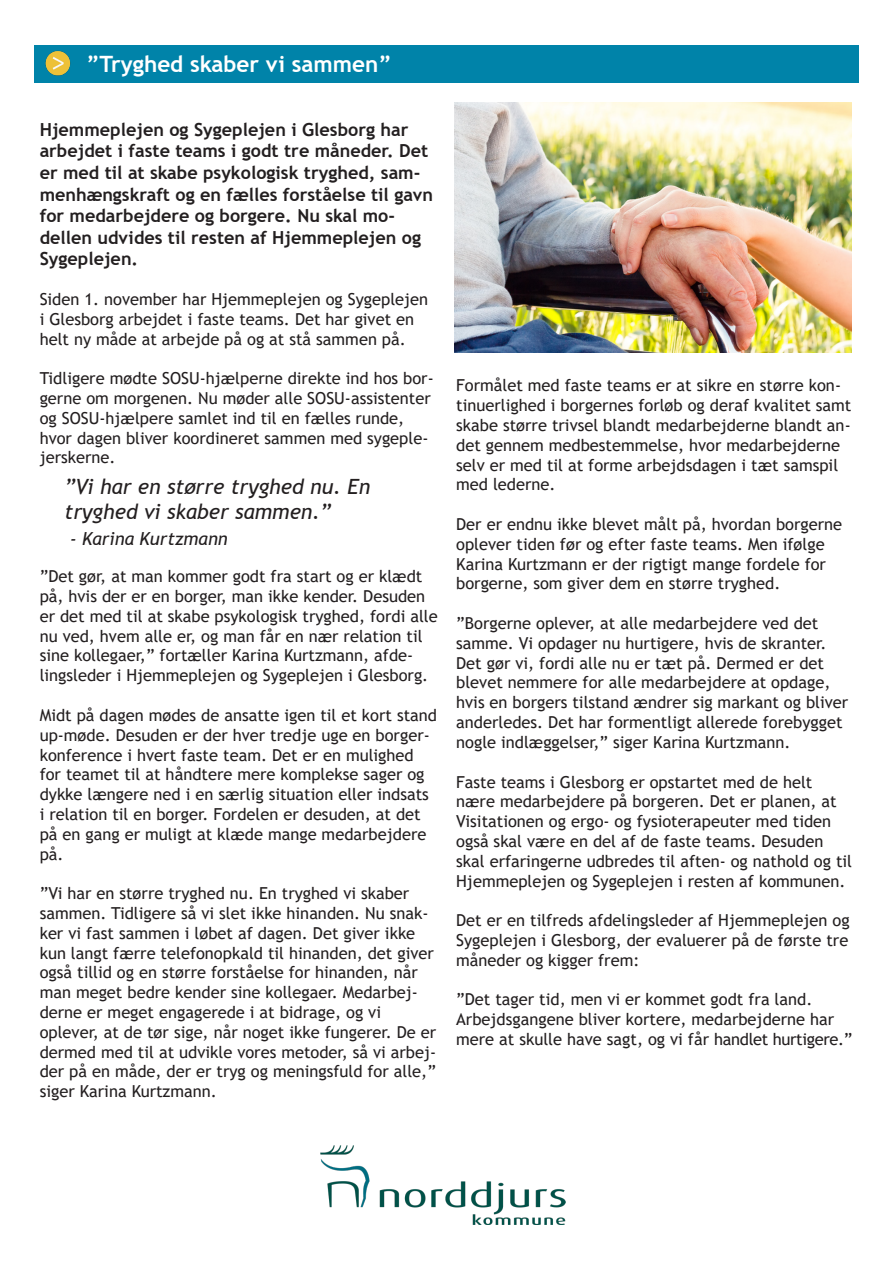
<style>
.page{position:relative;width:893px;height:1263px;background:#fff}
.page>*{position:absolute;margin:0;border:0;box-sizing:border-box;transform-origin:0 0}
.t1{font:700 22.5px "Trebuchet MS";color:#fff}
.t2{font:italic 21px/25.2px "Trebuchet MS";color:#231f20}
.t3{font:700 18px/21.6px "Trebuchet MS";color:#231f20}
.t4{font:italic 18px "Trebuchet MS";color:#231f20}
.t5{font:16.5px/19.8px "Trebuchet MS";color:#231f20}
</style>
<div class="page">
<div style="left:34px;top:45px;width:824px;height:38px;background:#0083a9"></div>
<img style="left:320px;top:1145px;width:246px;height:80px">
<img style="left:45px;top:50px;width:26px;height:26px">
<img style="left:455px;top:102px;width:397px;height:251px">
<h1 class="t1" style="left:86px;top:49px;width:307px">”Tryghed skaber vi sammen”</h1>
<p class="t3" style="left:40px;top:119px;width:395px">Hjemmeplejen og Sygeplejen i Glesborg har arbejdet i faste teams i godt tre måneder. Det er med til at skabe psykologisk tryghed, sam&shy;menhængskraft og en fælles forståelse til gavn for medarbejdere og borgere. Nu skal mo&shy;dellen udvides til resten af Hjemmeplejen og Sygeplejen.</p>
<p class="t5" style="left:40px;top:289px;width:390px">Siden 1. november har Hjemmeplejen og Sygeplejen i Glesborg arbejdet i faste teams. Det har givet en helt ny måde at arbejde på og at stå sammen på.</p>
<p class="t5" style="left:40px;top:368px;width:396px">Tidligere mødte SOSU-hjælperne direkte ind hos bor&shy;gerne om morgenen. Nu møder alle SOSU-assistenter og SOSU-hjælpere samlet ind til en fælles runde, hvor dagen bliver koordineret sammen med sygeple&shy;jerskerne.</p>
<p class="t2" style="left:65px;top:474px;width:307px">”Vi har en større tryghed nu. En tryghed vi skaber sammen.”</p>
<p class="t4" style="left:70px;top:527px;width:159px">- Karina Kurtzmann</p>
<p class="t5" style="left:40px;top:566px;width:400px">”Det gør, at man kommer godt fra start og er klædt på, hvis der er en borger, man ikke kender. Desuden er det med til at skabe psykologisk tryghed, fordi alle nu ved, hvem alle er, og man får en nær relation til sine kollegaer,” fortæller Karina Kurtzmann, afde&shy;lingsleder i Hjemmeplejen og Sygeplejen i Glesborg.</p>
<p class="t5" style="left:40px;top:705px;width:399px">Midt på dagen mødes de ansatte igen til et kort stand up-møde. Desuden er der hver tredje uge en borger&shy;konference i hvert faste team. Det er en mulighed for teamet til at håndtere mere komplekse sager og dykke længere ned i en særlig situation eller indsats i relation til en borger. Fordelen er desuden, at det på en gang er muligt at klæde mange medarbejdere på.</p>
<p class="t5" style="left:40px;top:883px;width:398px">”Vi har en større tryghed nu. En tryghed vi skaber sammen. Tidligere så vi slet ikke hinanden. Nu snak&shy;ker vi fast sammen i løbet af dagen. Det giver ikke kun langt færre telefonopkald til hinanden, det giver også tillid og en større forståelse for hinanden, når man meget bedre kender sine kollegaer. Medarbej&shy;derne er meget engagerede i at bidrage, og vi oplever, at de tør sige, når noget ikke fungerer. De er dermed med til at udvikle vores metoder, så vi arbej&shy;der på en måde, der er tryg og meningsfuld for alle,” siger Karina Kurtzmann.</p>
<p class="t5" style="left:456px;top:376px;width:397px">Formålet med faste teams er at sikre en større kon&shy;tinuerlighed i borgernes forløb og deraf kvalitet samt skabe større trivsel blandt medarbejderne blandt an&shy;det gennem medbestemmelse, hvor medarbejderne selv er med til at forme arbejdsdagen i tæt samspil med lederne.</p>
<p class="t5" style="left:456px;top:514px;width:387px">Der er endnu ikke blevet målt på, hvordan borgerne oplever tiden før og efter faste teams. Men ifølge Karina Kurtzmann er der rigtigt mange fordele for borgerne, som giver dem en større tryghed.</p>
<p class="t5" style="left:456px;top:613px;width:394px">”Borgerne oplever, at alle medarbejdere ved det samme. Vi opdager nu hurtigere, hvis de skranter.<br>Det gør vi, fordi alle nu er tæt på. Dermed er det blevet nemmere for alle medarbejdere at opdage, hvis en borgers tilstand ændrer sig markant og bliver anderledes. Det har formentligt allerede forebygget nogle indlæggelser,” siger Karina Kurtzmann.</p>
<p class="t5" style="left:456px;top:772px;width:397px">Faste teams i Glesborg er opstartet med de helt nære medarbejdere på borgeren. Det er planen, at Visitationen og ergo- og fysioterapeuter med tiden også skal være en del af de faste teams. Desuden skal erfaringerne udbredes til aften- og nathold og til Hjemmeplejen og Sygeplejen i resten af kommunen.</p>
<p class="t5" style="left:456px;top:910px;width:395px;text-align:justify">Det er en tilfreds afdelingsleder af Hjemmeplejen og Sygeplejen i Glesborg, der evaluerer på de første tre måneder og kigger frem:</p>
<p class="t5" style="left:456px;top:989px;width:398px">”Det tager tid, men vi er kommet godt fra land.<br>Arbejdsgangene bliver kortere, medarbejderne har mere at skulle have sagt, og vi får handlet hurtigere.”</p>
</div>
